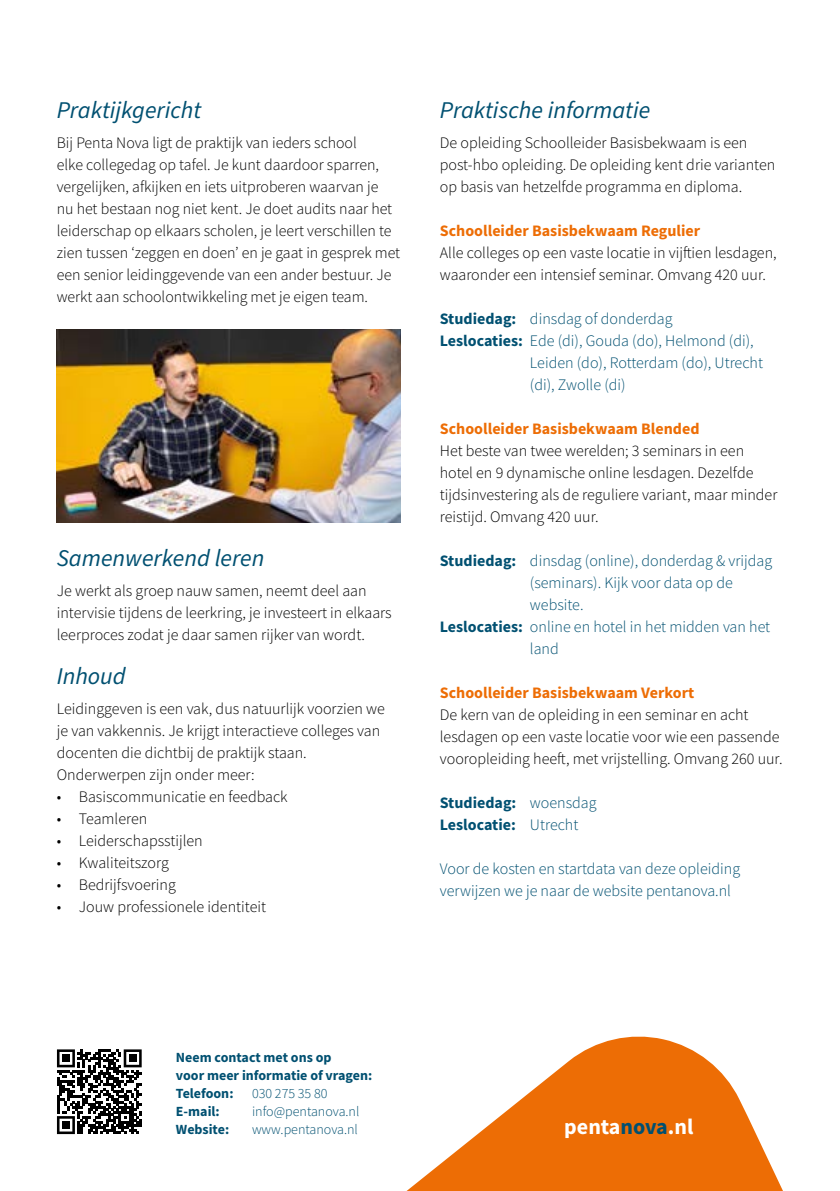
<style>
.page{position:relative;width:840px;height:1191px;background:#fff}
.page>*{position:absolute;margin:0;border:0;box-sizing:border-box;transform-origin:0 0}
.t1{font:italic 24px "Source Sans Pro";color:#005071}
.t2{font:700 22px "Source Sans Pro";color:#fff}
.t3{font:300 16px/22px "Source Sans Pro";color:#000}
.t4{font:300 16px/22px "Source Sans Pro";color:#005071}
.t5{font:700 16px "Source Sans Pro";color:#ed6d05}
.t6{font:700 16px/22px "Source Sans Pro";color:#005071}
.t7{font:700 14px/18px "Source Sans Pro";color:#005071}
.t8{font:300 14px "Source Sans Pro";color:#005071}
.s1{font-weight:700}
.s2{font-weight:300}
.s3{color:#005071}
</style>
<div class="page">
<img style="left:57px;top:329px;width:343px;height:193px">
<svg style="left:406px;top:1036px;width:377px;height:155px;fill:#ed6d05"></svg>
<svg style="left:57px;top:1049px;width:85px;height:85px"></svg>
<div style="left:62px;top:1054px;width:8px;height:8px;background:#000"></div>
<div style="left:129px;top:1054px;width:7px;height:8px;background:#000"></div>
<div style="left:62px;top:1121px;width:8px;height:8px;background:#000"></div>
<h1 class="t1" style="left:57px;top:94px;width:146px">Praktijkgericht</h1>
<p class="t3" style="left:57px;top:132px;width:344px">Bij Penta Nova ligt de praktijk van ieders school<br>elke collegedag op tafel. Je kunt daardoor sparren, vergelijken, afkijken en iets uitproberen waarvan je<br>nu het bestaan nog niet kent. Je doet audits naar het leiderschap op elkaars scholen, je leert verschillen te zien tussen ‘zeggen en doen’ en je gaat in gesprek met een senior leidinggevende van een ander bestuur. Je werkt aan schoolontwikkeling met je eigen team.</p>
<h1 class="t1" style="left:57px;top:542px;width:209px">Samenwerkend leren</h1>
<p class="t3" style="left:57px;top:580px;width:336px">Je werkt als groep nauw samen, neemt deel aan intervisie tijdens de leerkring, je investeert in elkaars leerproces zodat je daar samen rijker van wordt.</p>
<h1 class="t1" style="left:57px;top:660px;width:70px">Inhoud</h1>
<p class="t3" style="left:57px;top:698px;width:329px">Leidinggeven is een vak, dus natuurlijk voorzien we je van vakkennis. Je krijgt interactieve colleges van docenten die dichtbij de praktijk staan.<br>Onderwerpen zijn onder meer:</p>
<p class="t3" style="left:57px;top:786px;width:232px">• Basiscommunicatie en feedback</p>
<p class="t3" style="left:57px;top:808px;width:92px">• Teamleren</p>
<p class="t3" style="left:57px;top:830px;width:147px">• Leiderschapsstijlen</p>
<p class="t3" style="left:57px;top:852px;width:113px">• Kwaliteitszorg</p>
<p class="t3" style="left:57px;top:874px;width:121px">• Bedrijfsvoering</p>
<p class="t3" style="left:57px;top:896px;width:211px">• Jouw professionele identiteit</p>
<h1 class="t1" style="left:439px;top:94px;width:212px">Praktische informatie</h1>
<p class="t3" style="left:439px;top:132px;width:337px">De opleiding Schoolleider Basisbekwaam is een post-hbo opleiding. De opleiding kent drie varianten op basis van hetzelfde programma en diploma.</p>
<p class="t5" style="left:439px;top:220px;width:262px">Schoolleider Basisbekwaam Regulier</p>
<p class="t3" style="left:439px;top:242px;width:338px">Alle colleges op een vaste locatie in vijftien lesdagen, waaronder een intensief seminar. Omvang 420 uur.</p>
<p class="t4" style="left:439px;top:308px;width:234px"><span class="s1">Studiedag:</span> dinsdag of donderdag</p>
<p class="t4" style="left:439px;top:330px;width:315px"><span class="s1">Leslocaties:</span> Ede (di), Gouda (do), Helmond (di),</p>
<p class="t4" style="left:529px;top:352px;width:234px">Leiden (do), Rotterdam (do), Utrecht</p>
<p class="t4" style="left:529px;top:374px;width:97px">(di), Zwolle (di)</p>
<p class="t5" style="left:439px;top:418px;width:261px">Schoolleider Basisbekwaam Blended</p>
<p class="t3" style="left:439px;top:440px;width:339px">Het beste van twee werelden; 3 seminars in een hotel en 9 dynamische online lesdagen. Dezelfde tijdsinvestering als de reguliere variant, maar minder reistijd. Omvang 420 uur.</p>
<p class="t4" style="left:439px;top:550px;width:334px"><span class="s1">Studiedag:</span> dinsdag (online), donderdag &amp; vrijdag</p>
<p class="t4" style="left:529px;top:572px;width:204px">(seminars). Kijk voor data op de</p>
<p class="t4" style="left:529px;top:594px;width:55px">website.</p>
<p class="t4" style="left:439px;top:616px;width:332px"><span class="s1">Leslocaties:</span> online en hotel in het midden van het</p>
<p class="t4" style="left:529px;top:638px;width:30px">land</p>
<p class="t5" style="left:439px;top:682px;width:256px">Schoolleider Basisbekwaam Verkort</p>
<p class="t3" style="left:439px;top:704px;width:344px">De kern van de opleiding in een seminar en acht lesdagen op een vaste locatie voor wie een passende vooropleiding heeft, met vrijstelling. Omvang 260 uur.</p>
<p class="t6" style="left:439px;top:792px;width:158px">Studiedag: <span class="s2">woensdag<br></span>Leslocatie: <span class="s2">Utrecht</span></p>
<p class="t4" style="left:439px;top:858px;width:301px">Voor de kosten en startdata van deze opleiding verwijzen we je naar de website pentanova.nl</p>
<p class="t7" style="left:176px;top:1048px;width:198px">Neem contact met ons op<br>voor meer informatie of vragen:<br>Telefoon:</p>
<p class="t8" style="left:252px;top:1085px;width:77px">030 275 35 80</p>
<p class="t7" style="left:176px;top:1102px;width:45px">E-mail:</p>
<p class="t8" style="left:252px;top:1103px;width:109px">info@pentanova.nl</p>
<p class="t7" style="left:176px;top:1120px;width:55px">Website:</p>
<p class="t8" style="left:252px;top:1121px;width:107px">www.pentanova.nl</p>
<h2 class="t2" style="left:564px;top:1112px;width:130px">penta<span class="s3">nova</span>.nl</h2>
</div>
